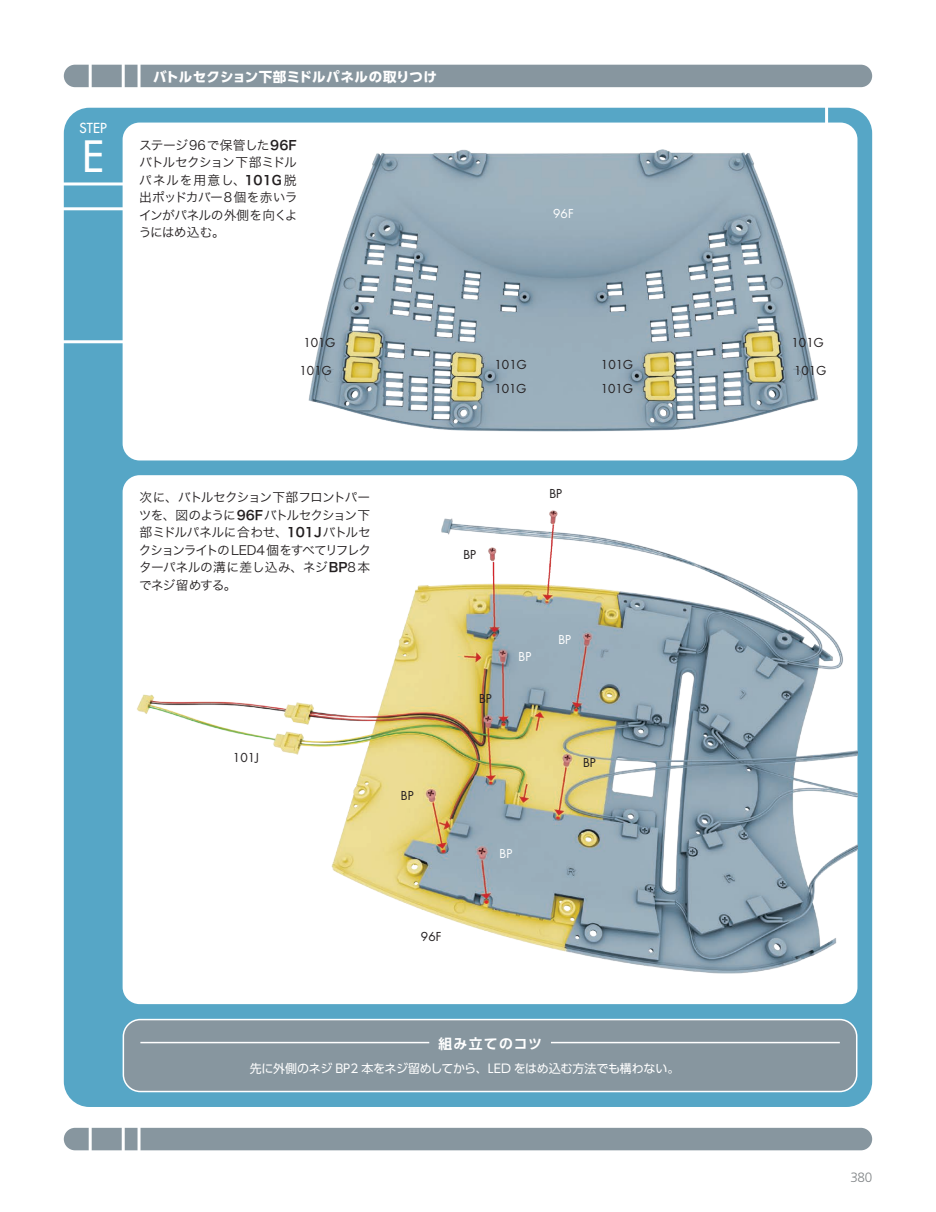
<style>
.page{position:relative;width:936px;height:1212px;background:#fff}
.page>*{position:absolute;margin:0;border:0;box-sizing:border-box;transform-origin:0 0}
.t1{font:42px "Futura LT";color:#fff}
.t2{font:700 13.8px "UD Shin Go Pro De";letter-spacing:.095em;color:#fff}
.t3{font:700 13.5px "UD Shin Go Pro";letter-spacing:.02em;color:#fff}
.t4{font:13.5px "Futura LT";color:#fff}
.t5{font:300 13.5px "Frutiger LT Std";color:#828688}
.t6{font:12.75px/17.5px "Hira Kaku Pro W3";letter-spacing:-.04em;color:#231f20;text-align:justify}
.t7{font:12px "Futura LT";color:#231f20}
.t8{font:12px "UD Shin Go Pro";letter-spacing:-.015em;color:#fff}
.t9{font:12px "Futura LT";color:#fff}
.s1{font-family:"Hira Kaku Pro W6"}
</style>
<div class="page">
<div style="left:64px;top:1128px;width:808px;height:22px;background:#87969f;border-radius:11px"></div>
<hr style="left:137px;top:1123px;width:3px;height:43px;background:#fff">
<hr style="left:122px;top:1121px;width:3px;height:45px;background:#fff">
<hr style="left:89px;top:1121px;width:3px;height:45px;background:#fff">
<div style="left:64px;top:65px;width:808px;height:22px;background:#87969f;border-radius:11px"></div>
<hr style="left:137px;top:49px;width:3px;height:44px;background:#fff">
<hr style="left:122px;top:49px;width:3px;height:44px;background:#fff">
<hr style="left:89px;top:49px;width:3px;height:44px;background:#fff">
<div style="left:64px;top:108px;width:808px;height:999px;background:#56a6c6;border-radius:26px"></div>
<hr style="left:825px;top:93px;width:3px;height:54px;background:#fff">
<hr style="left:58px;top:182px;width:79px;height:3px;background:#fff">
<hr style="left:58px;top:207px;width:79px;height:3px;background:#fff">
<hr style="left:58px;top:340px;width:79px;height:3px;background:#fff">
<div style="left:123px;top:123px;width:734px;height:337px;background:#fff;border-radius:17px"></div>
<div style="left:123px;top:475px;width:734px;height:529px;background:#fff;border-radius:17px"></div>
<div style="left:123px;top:1019px;width:733px;height:72px;background:#87969f;border-radius:17px"></div>
<div style="left:123px;top:1019px;width:734px;height:73px;border:2px solid #fff;border-radius:17px"></div>
<img style="left:137px;top:510px;width:720px;height:464px">
<img style="left:308px;top:149px;width:510px;height:283px">
<div style="left:480px;top:536px;width:24px;height:10px;background:#fff"></div>
<hr style="left:551px;top:1042px;width:288px;height:1px;background:#fff">
<hr style="left:140px;top:1042px;width:289px;height:1px;background:#fff">
<p class="t4" style="left:80px;top:119px;width:29px">STEP</p>
<h1 class="t1" style="left:82px;top:129px;width:23px">E</h1>
<p class="t3" style="left:153px;top:65px;width:285px">バトルセクション下部ミドルパネルの取りつけ</p>
<p class="t6" style="left:139px;top:135px;width:160px">ステージ96で保管した<span class="s1">96F</span>バトルセクション下部ミドルパネルを用意し、<span class="s1">101G</span>脱出ポッドカバー8個を赤いラインがパネルの外側を向くようにはめ込む。</p>
<p class="t9" style="left:553px;top:206px;width:22px">96F</p>
<p class="t7" style="left:303px;top:335px;width:34px">101G</p>
<p class="t7" style="left:791px;top:335px;width:34px">101G</p>
<p class="t7" style="left:494px;top:357px;width:34px">101G</p>
<p class="t7" style="left:601px;top:357px;width:34px">101G</p>
<p class="t7" style="left:494px;top:381px;width:34px">101G</p>
<p class="t7" style="left:299px;top:363px;width:34px">101G</p>
<p class="t7" style="left:794px;top:363px;width:34px">101G</p>
<p class="t7" style="left:600px;top:381px;width:34px">101G</p>
<p class="t6" style="left:139px;top:487px;width:234px">次に、バトルセクション下部フロントパーツを、図のように<span class="s1">96F</span>バトルセクション下部ミドルパネルに合わせ、<span class="s1">101J</span>バトルセクションライトの LED4個をすべてリフレクターパネルの溝に差し込み、ネジ<span class="s1">BP</span>8本でネジ留めする。</p>
<p class="t7" style="left:233px;top:750px;width:27px">101J</p>
<p class="t7" style="left:463px;top:547px;width:14px">BP</p>
<p class="t7" style="left:549px;top:486px;width:14px">BP</p>
<p class="t7" style="left:401px;top:788px;width:14px">BP</p>
<p class="t7" style="left:421px;top:929px;width:22px">96F</p>
<p class="t7" style="left:479px;top:691px;width:14px">BP</p>
<p class="t9" style="left:518px;top:649px;width:14px">BP</p>
<p class="t9" style="left:558px;top:632px;width:14px">BP</p>
<p class="t7" style="left:583px;top:755px;width:14px">BP</p>
<p class="t9" style="left:499px;top:846px;width:14px">BP</p>
<p class="t2" style="left:438px;top:1032px;width:105px">組み立てのコツ</p>
<p class="t8" style="left:250px;top:1058px;width:431px">先に外側のネジ BP2 本をネジ留めしてから、LED をはめ込む方法でも構わない。</p>
<p class="t5" style="left:850px;top:1170px;width:23px">380</p>
</div>
